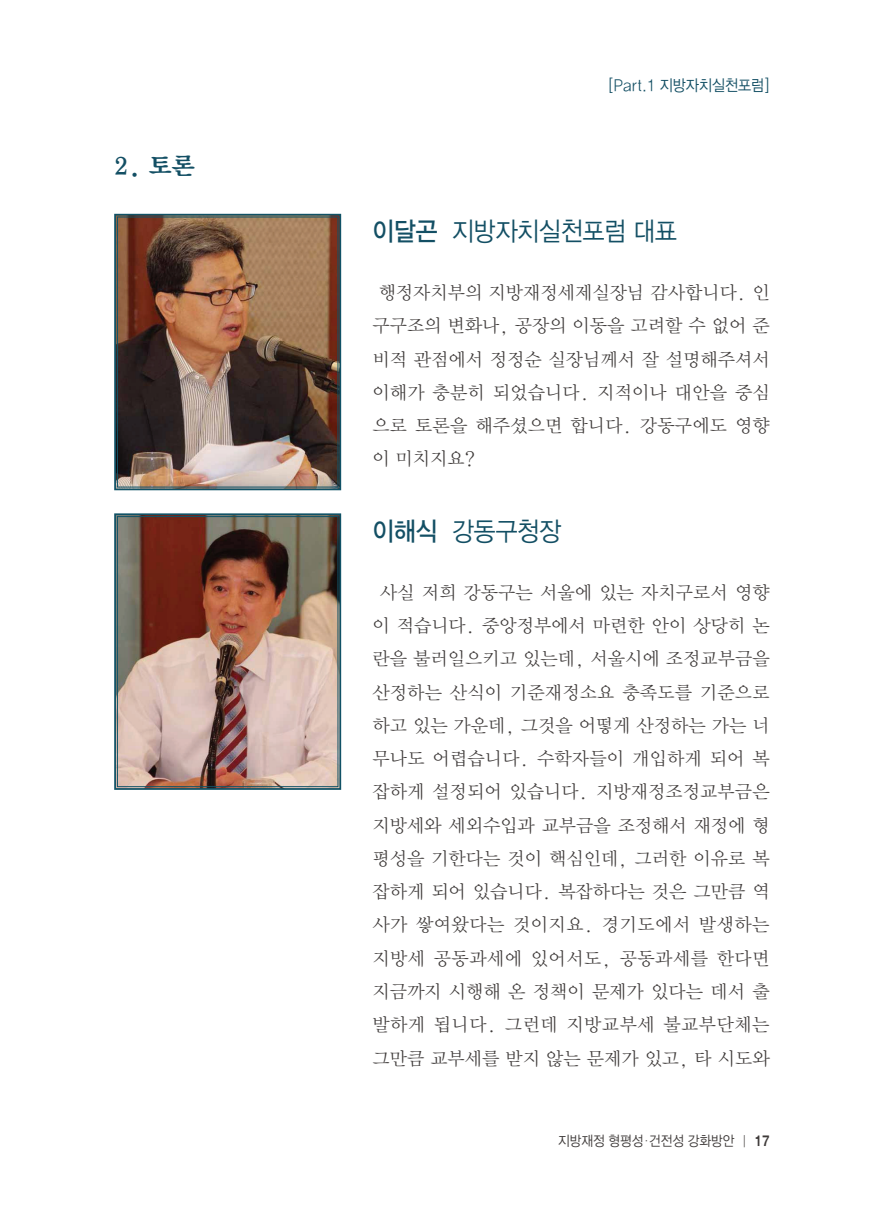
<style>
.page{position:relative;width:869px;height:1216px;background:#fff}
.page>*{position:absolute;margin:0;border:0;box-sizing:border-box;transform-origin:0 0}
.t1{font:26.25px "Yoon Gothic L KS Cms UHC H";color:#134f64;scale:.9 1}
.t2{font:24.5px "Yoon Myungjo B KS Cms UHC H";color:#134f64}
.t3{font:18.38px/33.2px "Yoon Myungjo L KS Cms UHC H";color:#3e3a39;text-align:justify}
.t4{font:15.75px "Yoon Gothic L KS Cms UHC H";color:#134f64;scale:.9 1}
.t5{font:14px "Yoon Gothic L KS Cms UHC H";color:#3e3a39;scale:.9 1}
.s1{font-family:"Yoon Gothic M KS Cms UHC H"}
.s2{font-family:"Yoon Gothic B KS Cms UHC H"}
</style>
<div class="page">
<img style="left:114px;top:213px;width:228px;height:278px">
<div style="left:117px;top:217px;width:221px;height:270px;border:1px solid #115266"></div>
<img style="left:114px;top:513px;width:228px;height:277px">
<div style="left:117px;top:516px;width:221px;height:271px;border:1px solid #115266"></div>
<h2 class="t2" style="left:114px;top:154px;width:82px">2. 토론</h2>
<p class="t4" style="left:608px;top:78px;width:180px">[Part.1 지방자치실천포럼]</p>
<h1 class="t1" style="left:372px;top:219px;width:340px"><span class="s1">이달곤</span> 지방자치실천포럼 대표</h1>
<p class="t3" style="left:372px;top:277px;width:398px;text-indent:6px">행정자치부의 지방재정세제실장님 감사합니다. 인 구구조의 변화나, 공장의 이동을 고려할 수 없어 준 비적 관점에서 정정순 실장님께서 잘 설명해주셔서 이해가 충분히 되었습니다. 지적이나 대안을 중심 으로 토론을 해주셨으면 합니다. 강동구에도 영향 이 미치지요?</p>
<h1 class="t1" style="left:372px;top:519px;width:211px"><span class="s1">이해식</span> 강동구청장</h1>
<p class="t3" style="left:372px;top:576px;width:398px;text-align:center">사실 저희 강동구는 서울에 있는 자치구로서 영향 이 적습니다. 중앙정부에서 마련한 안이 상당히 논 란을 불러일으키고 있는데, 서울시에 조정교부금을 산정하는 산식이 기준재정소요 충족도를 기준으로 하고 있는 가운데, 그것을 어떻게 산정하는 가는 너 무나도 어렵습니다. 수학자들이 개입하게 되어 복 잡하게 설정되어 있습니다. 지방재정조정교부금은 지방세와 세외수입과 교부금을 조정해서 재정에 형 평성을 기한다는 것이 핵심인데, 그러한 이유로 복 잡하게 되어 있습니다. 복잡하다는 것은 그만큼 역 사가 쌓여왔다는 것이지요. 경기도에서 발생하는 지방세 공동과세에 있어서도, 공동과세를 한다면 지금까지 시행해 온 정책이 문제가 있다는 데서 출 발하게 됩니다. 그런데 지방교부세 불교부단체는 그만큼 교부세를 받지 않는 문제가 있고, 타 시도와</p>
<p class="t5" style="left:558px;top:1134px;width:236px">지방재정 형평성•건전성 강화방안 | <span class="s2">17</span></p>
</div>
